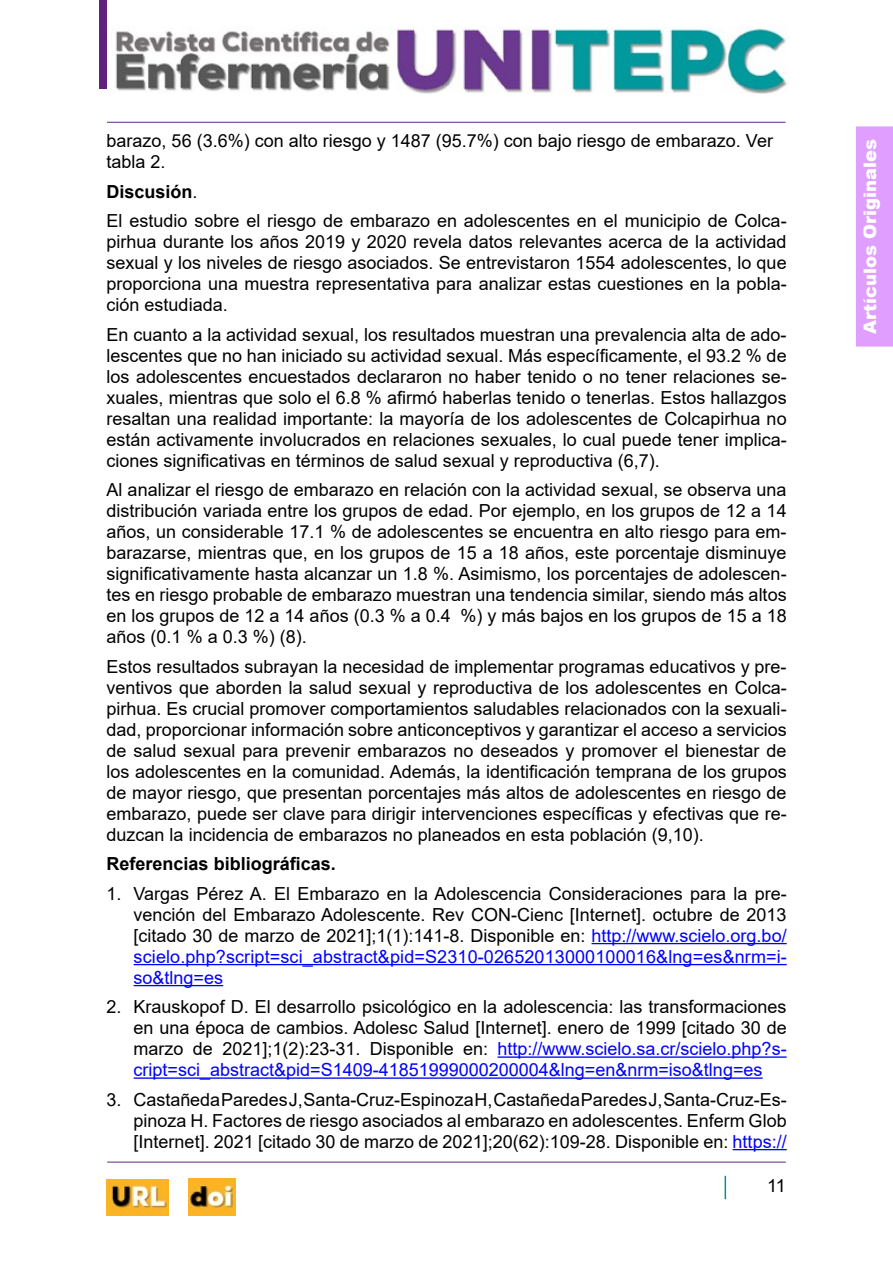
<style>
.page{position:relative;width:893px;height:1263px;background:#fff}
.page>*{position:absolute;margin:0;border:0;box-sizing:border-box;transform-origin:0 0}
.t1{font:18px/21px "Arial";color:#000;text-align:justify}
.t2{font:700 18px "Arial";color:#000}
.t3{font:900 18px "Arial";color:#fff}
.s1{font-weight:700}
.s2{color:#00f}
</style>
<div class="page">
<div style="left:100px;top:0;width:7px;height:89px;background:#622181"></div>
<hr style="left:107px;top:122px;width:679px;height:1px;background:#60247f">
<hr style="left:107px;top:1162px;width:679px;height:1px;background:#60247f">
<svg style="left:725px;top:1176px;width:1px;height:23px"></svg>
<img style="left:115px;top:27px;width:674px;height:66px">
<div style="left:856px;top:126px;width:37px;height:221px;background:#e09fff"></div>
<img style="left:107px;top:1179px;width:61px;height:36px">
<img style="left:188px;top:1178px;width:47px;height:37px">
<hr style="left:592px;top:943px;width:195px;height:1px;background:#00f">
<hr style="left:134px;top:964px;width:653px;height:1px;background:#00f">
<hr style="left:134px;top:985px;width:89px;height:1px;background:#00f">
<hr style="left:497px;top:1056px;width:290px;height:2px;background:#00f">
<hr style="left:134px;top:1077px;width:629px;height:2px;background:#00f">
<hr style="left:733px;top:1149px;width:54px;height:1px;background:#00f">
<p class="t1" style="left:107px;top:130px;width:668px">barazo, 56 (3.6%) con alto riesgo y 1487 (95.7%) con bajo riesgo de embarazo. Ver tabla 2.</p>
<p class="t1" style="left:107px;top:176px;width:682px;line-height:29.5px"><span class="s1">Discusión</span>.<br>El estudio sobre el riesgo de embarazo en adolescentes en el municipio de Colca-</p>
<p class="t1" style="left:107px;top:231px;width:682px">pirhua durante los años 2019 y 2020 revela datos relevantes acerca de la actividad sexual y los niveles de riesgo asociados. Se entrevistaron 1554 adolescentes, lo que proporciona una muestra representativa para analizar estas cuestiones en la pobla&shy;ción estudiada.</p>
<p class="t1" style="left:107px;top:324px;width:682px">En cuanto a la actividad sexual, los resultados muestran una prevalencia alta de ado&shy;lescentes que no han iniciado su actividad sexual. Más específicamente, el 93.2 % de los adolescentes encuestados declararon no haber tenido o no tener relaciones se&shy;xuales, mientras que solo el 6.8 % afirmó haberlas tenido o tenerlas. Estos hallazgos resaltan una realidad importante: la mayoría de los adolescentes de Colcapirhua no están activamente involucrados en relaciones sexuales, lo cual puede tener implica&shy;ciones significativas en términos de salud sexual y reproductiva (6,7).</p>
<p class="t1" style="left:107px;top:479px;width:682px">Al analizar el riesgo de embarazo en relación con la actividad sexual, se observa una distribución variada entre los grupos de edad. Por ejemplo, en los grupos de 12 a 14 años, un considerable 17.1 % de adolescentes se encuentra en alto riesgo para em&shy;barazarse, mientras que, en los grupos de 15 a 18 años, este porcentaje disminuye significativamente hasta alcanzar un 1.8 %. Asimismo, los porcentajes de adolescen&shy;tes en riesgo probable de embarazo muestran una tendencia similar, siendo más altos en los grupos de 12 a 14 años (0.3 % a 0.4 %) y más bajos en los grupos de 15 a 18 años (0.1 % a 0.3 %) (8).</p>
<p class="t1" style="left:107px;top:656px;width:682px">Estos resultados subrayan la necesidad de implementar programas educativos y pre&shy;ventivos que aborden la salud sexual y reproductiva de los adolescentes en Colca&shy;pirhua. Es crucial promover comportamientos saludables relacionados con la sexuali&shy;dad, proporcionar información sobre anticonceptivos y garantizar el acceso a servicios de salud sexual para prevenir embarazos no deseados y promover el bienestar de los adolescentes en la comunidad. Además, la identificación temprana de los grupos de mayor riesgo, que presentan porcentajes más altos de adolescentes en riesgo de embarazo, puede ser clave para dirigir intervenciones específicas y efectivas que re&shy;duzcan la incidencia de embarazos no planeados en esta población (9,10).</p>
<p class="t2" style="left:107px;top:851px;width:231px">Referencias bibliográficas.</p>
<p class="t1" style="left:134px;top:883px;width:655px;text-indent:-27px">1. Vargas Pérez A. El Embarazo en la Adolescencia Consideraciones para la pre&shy;vención del Embarazo Adolescente. Rev CON-Cienc [Internet]. octubre de 2013 [citado 30 de marzo de 2021];1(1):141-8. Disponible en: <span class="s2">http://www.scielo.org.bo/ scielo.php?script=sci_abstract&amp;pid=S2310-02652013000100016&amp;lng=es&amp;nrm=i&shy;so&amp;tlng=es</span></p>
<p class="t1" style="left:134px;top:996px;width:655px;text-indent:-27px">2. Krauskopof D. El desarrollo psicológico en la adolescencia: las transformaciones en una época de cambios. Adolesc Salud [Internet]. enero de 1999 [citado 30 de marzo de 2021];1(2):23-31. Disponible en: <span class="s2">http://www.scielo.sa.cr/scielo.php?s&shy;cript=sci_abstract&amp;pid=S1409-41851999000200004&amp;lng=en&amp;nrm=iso&amp;tlng=es</span></p>
<p class="t1" style="left:134px;top:1089px;width:655px;text-indent:-27px">3. Castañeda Paredes J, Santa-Cruz-Espinoza H, Castañeda Paredes J, Santa-Cruz-Es&shy;pinoza H. Factores de riesgo asociados al embarazo en adolescentes. Enferm Glob [Internet]. 2021 [citado 30 de marzo de 2021];20(62):109-28. Disponible en: <span class="s2">https://</span></p>
<p class="t1" style="left:767px;top:1175px;width:20px">11</p>
<p class="t3" style="left:857px;top:334px;width:197px;rotate:-90deg">Artículos Originales</p>
</div>
